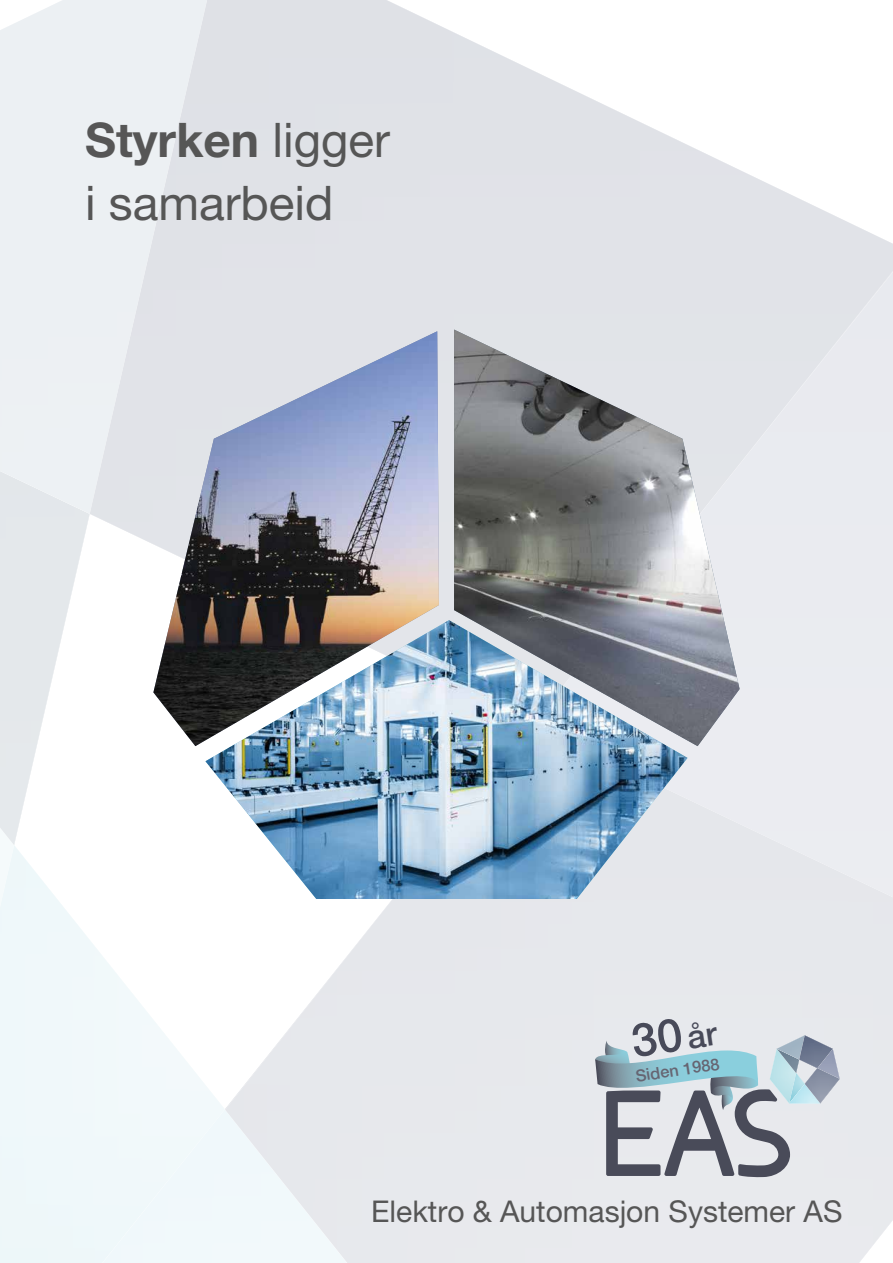
<style>
.page{position:relative;width:893px;height:1263px;background:#fff}
.page>*{position:absolute;margin:0;border:0;box-sizing:border-box;transform-origin:0 0}
.t1{font:47.7px/63px "Helvetica Neue";color:#565656}
.t2{font:500 46.05px "Helvetica Neue CE";color:#484a59}
.t3{font:30px "Helvetica Neue";color:#565656}
.t4{font:500 16.5px "Helvetica Neue CE";color:#666572}
.s1{font-weight:700}
.s2{font-size:32.85px}
</style>
<div class="page">
<img style="left:0;top:514px;width:90px;height:331px">
<div style="left:0;top:0;width:90px;height:514px;background:#ecf0f3"></div>
<img style="left:454px;top:330px;width:286px;height:416px">
<img style="left:153px;top:331px;width:286px;height:415px">
<img style="left:205px;top:620px;width:482px;height:279px">
<svg style="left:595px;top:1035px;width:245px;height:142px;background:#b3bec6"></svg>
<h1 class="t1" style="left:85px;top:108px;width:306px"><span class="s1">Styrken</span> ligger i samarbeid</h1>
<h2 class="t2" style="left:628px;top:1013px;width:87px;rotate:-8deg">30 <span class="s2">år</span></h2>
<p class="t4" style="left:645px;top:1065px;width:48px;rotate:-9deg">iden 1</p>
<p class="t3" style="left:371px;top:1193px;width:473px">Elektro &amp; Automasjon Systemer AS</p>
</div>
